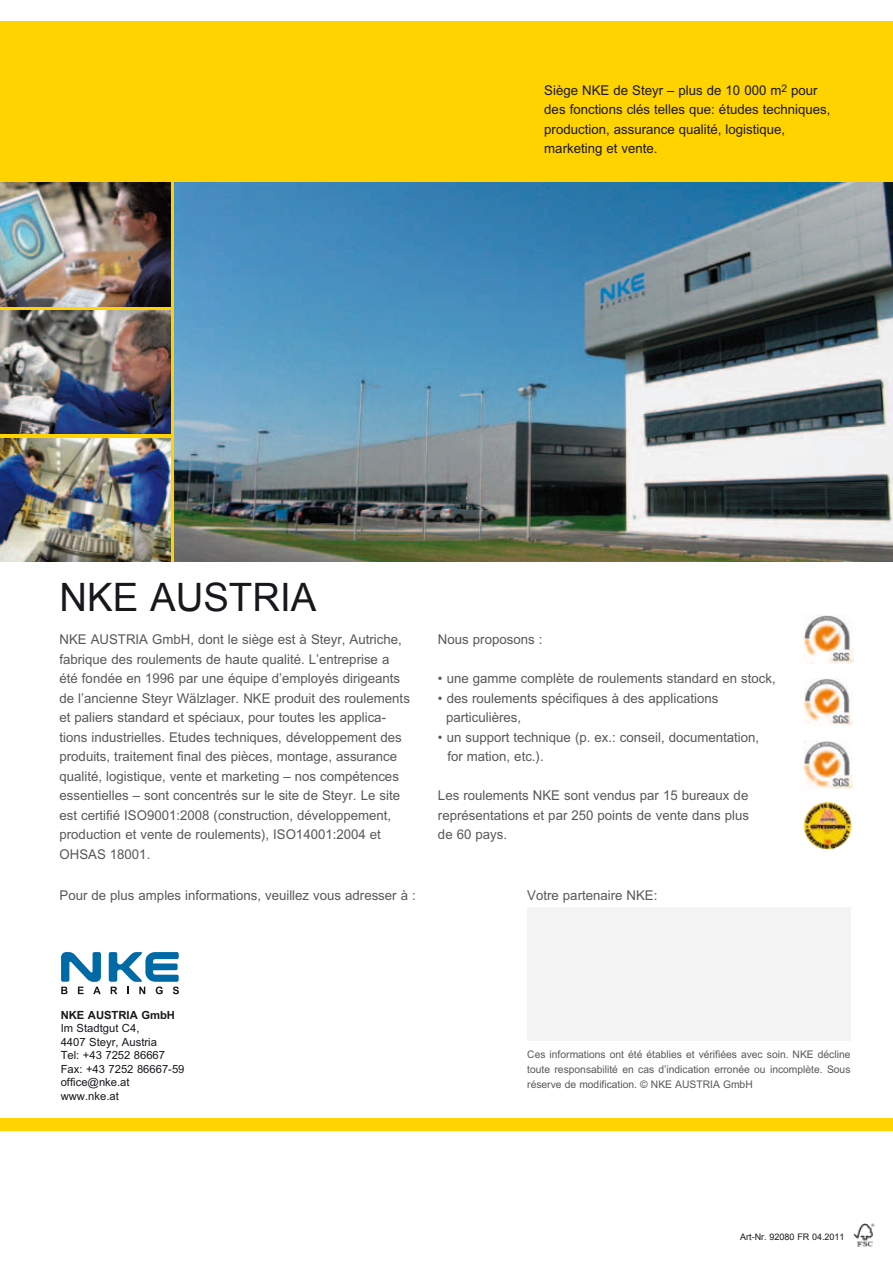
<style>
.page{position:relative;width:893px;height:1263px;background:#fff}
.page>*{position:absolute;margin:0;border:0;box-sizing:border-box;transform-origin:0 0}
.t1{font:39.15px "Arial";color:#1a171c}
.t2{font:13.5px/19.5px "Arial";color:#58585a}
.t3{font:13.5px/19.5px "Arial";color:#1a171c}
.t4{font:11.25px/13.5px "Arial";color:#1a171c}
.t5{font:700 11.25px "Arial";color:#1a171c}
.t6{font:10.5px/15px "Arial";color:#58585a;text-align:justify}
.t7{font:9px "Arial";color:#1a171c}
.s1{font-style:inherit}
</style>
<div class="page">
<div style="left:0;top:21px;width:893px;height:540px;background:#ffd300"></div>
<img style="left:174px;top:183px;width:719px;height:378px">
<img style="left:0;top:183px;width:170px;height:123px">
<img style="left:0;top:310px;width:170px;height:124px">
<div style="left:0;top:1118px;width:893px;height:13px;background:#ffd300"></div>
<svg style="left:61px;top:952px;width:40px;height:42px"></svg>
<svg style="left:109px;top:952px;width:70px;height:42px"></svg>
<div style="left:527px;top:907px;width:323px;height:133px;background:#f4f4f5"></div>
<img style="left:803px;top:802px;width:49px;height:47px">
<img style="left:804px;top:678px;width:48px;height:47px">
<img style="left:803px;top:615px;width:50px;height:49px">
<img style="left:803px;top:741px;width:49px;height:48px">
<img style="left:854px;top:1223px;width:20px;height:23px">
<img style="left:0;top:438px;width:170px;height:123px">
<h1 class="t1" style="left:60px;top:572px;width:258px">NKE AUSTRIA</h1>
<p class="t3" style="left:544px;top:80px;width:288px">Siège NKE de Steyr – plus de 10 000 m<sup>2</sup> pour des fonctions clés telles que: études techniques, production, assurance qualité, logistique, marketing et vente.</p>
<p class="t2" style="left:60px;top:630px;width:352px">NKE AUSTRIA GmbH, dont le siège est à Steyr, Autriche, fabrique des roulements de haute qualité. L’entreprise a été fondée en 1996 par une équipe d’employés dirigeants de l’ancienne Steyr Wälzlager. NKE produit des roulements et paliers standard et spéciaux, pour toutes les applica&shy;tions industrielles. Etudes techniques, développement des produits, traitement final des pièces, montage, assurance qualité, logistique, vente et marketing – nos compétences essentielles – sont concentrés sur le site de Steyr. Le site est certifié ISO9001:2008 (construction, développement, production et vente de roulements), ISO14001:2004 et OHSAS 18001.</p>
<p class="t2" style="left:438px;top:630px;width:106px">Nous proposons :</p>
<p class="t2" style="left:438px;top:669px;width:339px">• une gamme complète de roulements standard en stock,</p>
<p class="t2" style="left:446px;top:688px;width:274px;text-indent:-8px">• des roulements spécifiques à des applications particulières,</p>
<p class="t2" style="left:447px;top:727px;width:313px;text-indent:-9px">• un support technique (p. ex.: conseil, documentation, for mation, etc.).</p>
<p class="t2" style="left:438px;top:786px;width:313px;text-align:justify">Les roulements NKE sont vendus par 15 bureaux de représentations et par 250 points de vente dans plus de 60 pays.</p>
<p class="t2" style="left:60px;top:885px;width:358px">Pour de plus amples informations, veuillez vous adresser à :</p>
<p class="t2" style="left:527px;top:885px;width:132px">Votre partenaire NKE:</p>
<p class="t5" style="left:61px;top:1008px;width:116px">NKE AUSTRIA GmbH</p>
<p class="t4" style="left:61px;top:1022px;width:125px">Im Stadtgut C4,<br>4407 Steyr, Austria<br>Tel: +43 7252 86667<br>Fax: +43 7252 86667-59 office@nke.at www.nke.at</p>
<p class="t6" style="left:527px;top:1047px;width:325px">Ces informations ont été établies et vérifiées avec soin. NKE décline toute responsabilité en cas d’indication erronée ou incomplète. Sous réserve de modification. © NKE AUSTRIA GmbH</p>
<p class="t7" style="left:740px;top:1231px;width:106px">Art-Nr. 92080 FR <span class="s1">04.2011</span></p>
</div>
